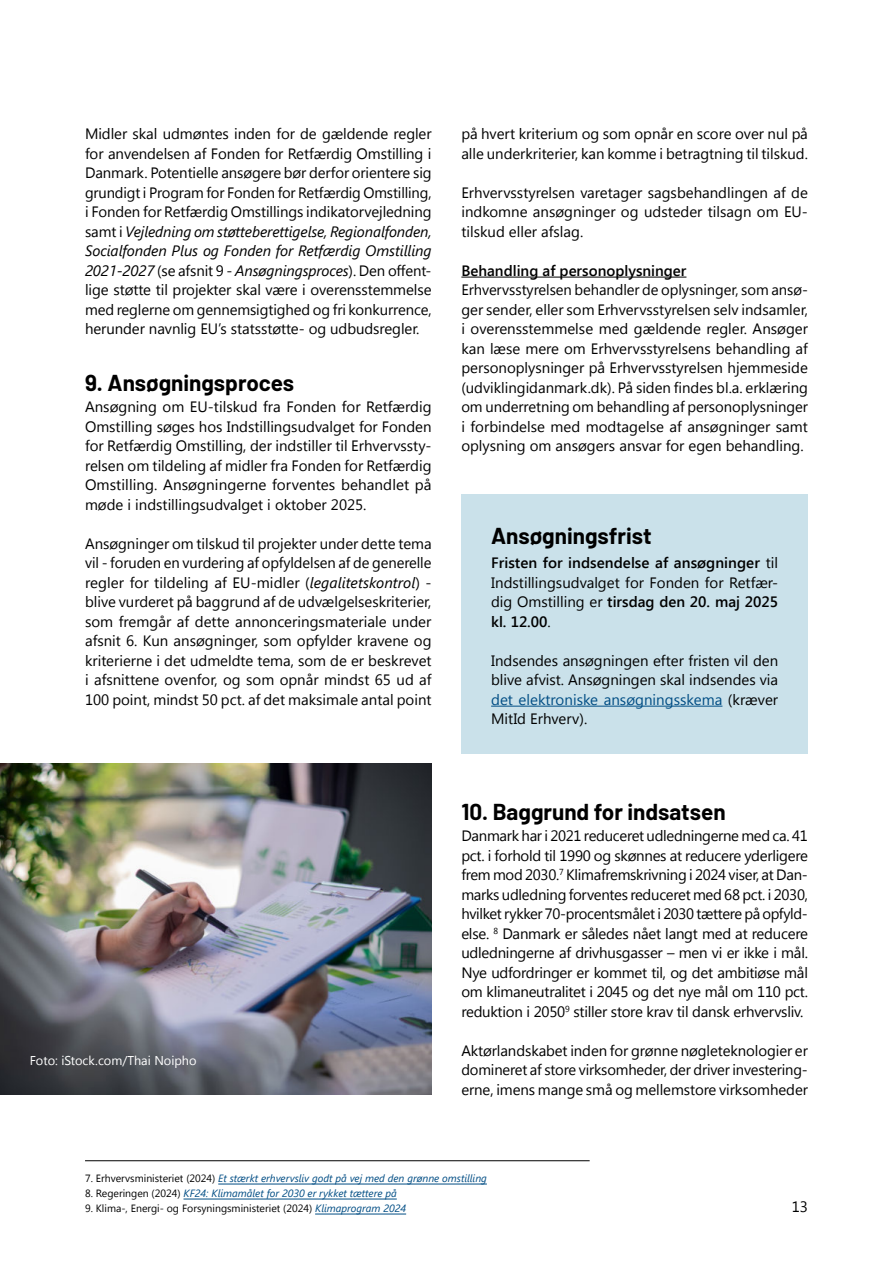
<style>
.page{position:relative;width:893px;height:1263px;background:#fff}
.page>*{position:absolute;margin:0;border:0;box-sizing:border-box;transform-origin:0 0}
.t1{font:700 22.5px "Barlow";color:#000}
.t2{font:15px/19.5px "Segoe UI";color:#000;text-align:justify}
.t3{font:600 15px/19.5px "Segoe UI";color:#000;text-align:justify}
.t4{font:12.75px "Segoe UI";color:#fff}
.t5{font:italic 10.5px "Segoe UI";color:#004d84}
.t6{font:10.5px "Segoe UI";color:#000}
.s1{font-style:italic}
.s2{font-family:"Segoe UI2"}
.s3{font-weight:400}
.s4{color:#004d84}
.s5{font-style:normal;color:#000}
.s6{font-style:italic;color:#004d84}
</style>
<div class="page">
<div style="left:461px;top:495px;width:347px;height:259px;background:#cae1ea"></div>
<hr style="left:491px;top:706px;width:231px;height:1px;background:#004d84">
<hr style="left:461px;top:277px;width:225px;height:1px;background:#000">
<img style="left:0;top:763px;width:432px;height:332px">
<hr style="left:218px;top:1184px;width:269px;height:1px;background:#004d84">
<hr style="left:183px;top:1199px;width:214px;height:1px;background:#004d84">
<hr style="left:315px;top:1214px;width:91px;height:1px;background:#004d84">
<hr style="left:85px;top:1160px;width:505px;height:1px;background:#000">
<p class="t2" style="left:85px;top:124px;width:348px">Midler skal udmøntes inden for de gældende regler for anvendelsen af Fonden for Retfærdig Omstilling i Danmark. Potentielle ansøgere bør derfor orientere sig grundigt i Program for Fonden for Retfærdig Omstilling, i Fonden for Retfærdig Omstillings indikatorvejledning samt i <span class="s1">Vejledning om støtteberettigelse, Regionalfonden, Socialfonden Plus og Fonden for Retfærdig Omstilling 2021-2027</span> (se afsnit 9 - <span class="s1">Ansøgningsproces</span>). Den offent&shy;lige støtte til projekter skal være i overensstemmelse med reglerne om gennemsigtighed og fri konkurrence, herunder navnlig EU’s statsstøtte- og udbudsregler.</p>
<h1 class="t1" style="left:85px;top:367px;width:211px">9. Ansøgningsproces</h1>
<p class="t2" style="left:85px;top:397px;width:348px">Ansøgning om EU-tilskud fra Fonden for Retfærdig Omstilling søges hos Indstillingsudvalget for Fonden for Retfærdig Omstilling, der indstiller til Erhvervssty&shy;relsen om tildeling af midler fra Fonden for Retfærdig Omstilling. Ansøgningerne forventes behandlet på møde i indstillingsudvalget i oktober 2025.</p>
<p class="t2" style="left:85px;top:533px;width:348px">Ansøgninger om tilskud til projekter under dette tema vil - foruden en vurdering af opfyldelsen af de generelle regler for tildeling af EU-midler (<span class="s1">legalitetskontrol</span>) - blive vurderet på baggrund af de udvælgelseskriterier, som fremgår af dette annonceringsmateriale under afsnit 6. Kun ansøgninger, som opfylder kravene og kriterierne i det udmeldte tema, som de er beskrevet i afsnittene ovenfor, og som opnår mindst 65 ud af 100 point, mindst 50 pct. af det maksimale antal point</p>
<p class="t2" style="left:461px;top:124px;width:348px">på hvert kriterium og som opnår en score over nul på alle underkriterier, kan komme i betragtning til tilskud.</p>
<p class="t2" style="left:461px;top:182px;width:348px">Erhvervsstyrelsen varetager sagsbehandlingen af de indkomne ansøgninger og udsteder tilsagn om EU&shy;tilskud eller afslag.</p>
<h2 class="t3" style="left:461px;top:260px;width:227px">Behandling af personoplysninger</h2>
<p class="t2" style="left:461px;top:280px;width:348px">Erhvervsstyrelsen behandler de oplysninger, som ansø&shy;ger sender, eller som Erhvervsstyrelsen selv indsamler, i overensstemmelse med gældende regler. Ansøger kan læse mere om Erhvervsstyrelsens behandling af personoplysninger på Erhvervsstyrelsen hjemmeside <span class="s2">(udviklingidanmark.dk). På siden findes bl.a. erklæring </span>om underretning om behandling af personoplysninger i forbindelse med modtagelse af ansøgninger samt oplysning om ansøgers ansvar for egen behandling.</p>
<h2 class="t1" style="left:491px;top:519px;width:162px">Ansøgningsfrist</h2>
<p class="t3" style="left:491px;top:552px;width:289px">Fristen for indsendelse af ansøgninger <span class="s3">til Indstillingsudvalget for Fonden for Retfær&shy;dig Omstilling er</span> tirsdag den 20. maj 2025 kl. 12.00<span class="s3">.</span></p>
<p class="t2" style="left:491px;top:650px;width:289px">Indsendes ansøgningen efter fristen vil den blive afvist. Ansøgningen skal indsendes via <span class="s4">det elektroniske ansøgningsskema</span> (kræver MitId Erhverv).</p>
<p class="t4" style="left:30px;top:1052px;width:168px">Foto: iStock.com/Thai Noipho</p>
<h1 class="t1" style="left:461px;top:795px;width:266px">10. Baggrund for indsatsen</h1>
<p class="t2" style="left:461px;top:826px;width:348px">Danmark har i 2021 reduceret udledningerne med ca. 41 pct. i forhold til 1990 og skønnes at reducere yderligere frem mod 2030.<sup>7</sup> Klimafremskrivning i 2024 viser, at Dan&shy;marks udledning forventes reduceret med 68 pct. i 2030, hvilket rykker 70-procentsmålet i 2030 tættere på opfyld&shy;else. <sup>8</sup> Danmark er således nået langt med at reducere udledningerne af drivhusgasser – men vi er ikke i mål.<br>Nye udfordringer er kommet til, og det ambitiøse mål om klimaneutralitet i 2045 og det nye mål om 110 pct. reduktion i 2050<sup>9</sup> stiller store krav til dansk erhvervsliv.</p>
<p class="t2" style="left:461px;top:1040px;width:348px">Aktørlandskabet inden for grønne nøgleteknologier er domineret af store virksomheder, der driver investering&shy;erne, imens mange små og mellemstore virksomheder</p>
<p class="t5" style="left:85px;top:1172px;width:403px"><span class="s5">7. Erhvervsministeriet (2024)</span> Et stærkt erhvervsliv godt på vej med den grønne omstilling</p>
<p class="t5" style="left:85px;top:1187px;width:313px"><span class="s5">8. Regeringen (2024)</span> KF24: Klimamålet for 2030 er rykket tættere på</p>
<p class="t6" style="left:85px;top:1201px;width:323px">9. Klima-, Energi- og Forsyningsministeriet (2024) <span class="s6">Klimaprogram 2024</span></p>
<p class="t2" style="left:792px;top:1196px;width:18px">13</p>
</div>
